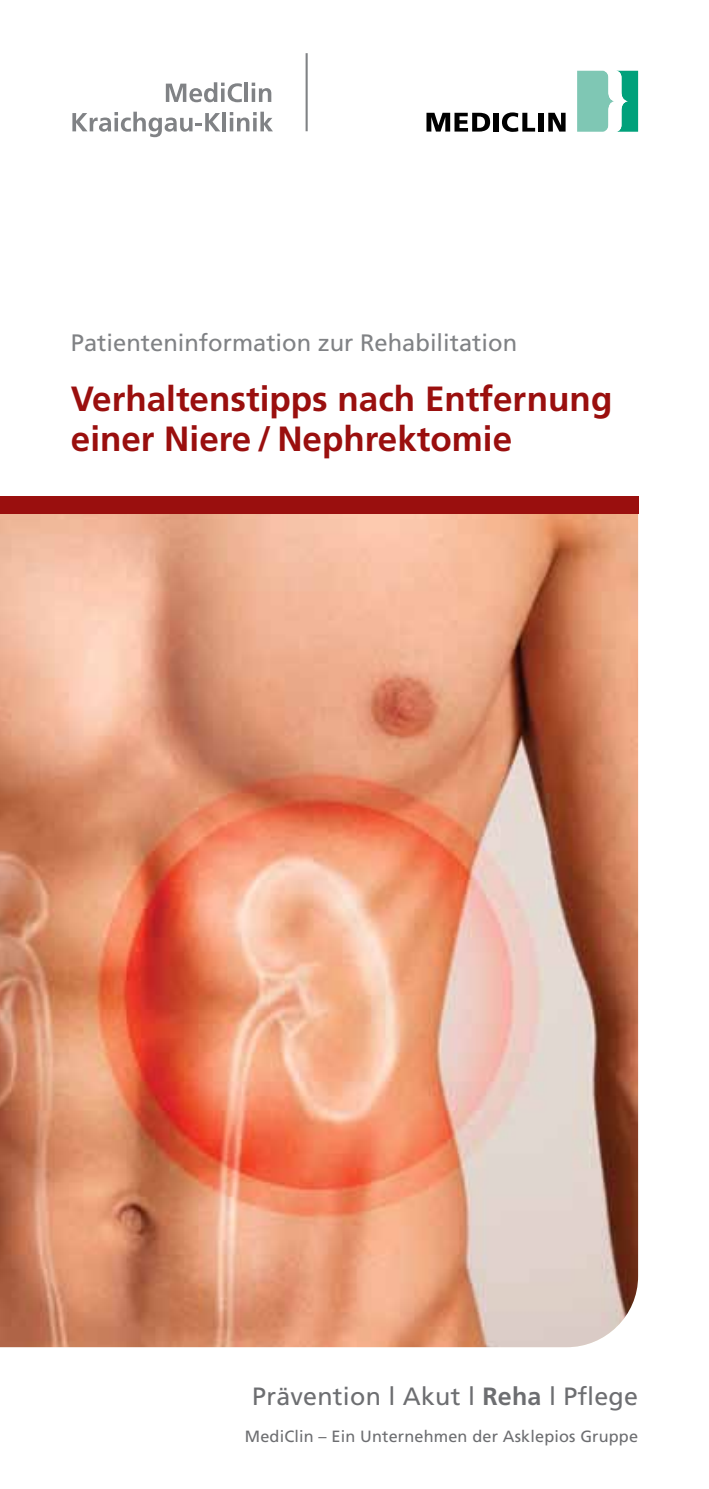
<style>
.page{position:relative;width:709px;height:1489px;background:#fff}
.page>*{position:absolute;margin:0;border:0;box-sizing:border-box;transform-origin:0 0}
.t1{font:700 35px/40px "Frutiger LT";color:#9a0f0e}
.t2{font:25px "Frutiger LT Std";letter-spacing:.01em;color:#6d6e71}
.t3{font:23.75px "Frutiger LT Std";color:#808285}
.t4{font:16.25px "Frutiger LT Std";letter-spacing:.01em;color:#6d6e71}
.s1{font-family:"Frutiger LT";font-weight:700}
</style>
<div class="page">
<img style="left:0;top:514px;width:638px;height:832px">
<div style="left:0;top:496px;width:638px;height:18px;background:#9a0f0e"></div>
<svg style="left:577px;top:71px;width:61px;height:61px"></svg>
<svg style="left:426px;top:113px;width:64px;height:19px"></svg>
<div style="left:493px;top:113px;width:5px;height:19px;background:#000"></div>
<svg style="left:502px;top:112px;width:33px;height:20px"></svg>
<div style="left:538px;top:113px;width:5px;height:19px;background:#000"></div>
<svg style="left:548px;top:113px;width:17px;height:19px"></svg>
<hr style="left:305px;top:53px;width:3px;height:78px;background:#808285">
<svg style="left:166px;top:82px;width:76px;height:20px"></svg>
<hr style="left:244px;top:82px;width:4px;height:20px;background:#808285">
<svg style="left:252px;top:83px;width:19px;height:19px"></svg>
<svg style="left:72px;top:112px;width:148px;height:25px"></svg>
<hr style="left:222px;top:112px;width:4px;height:19px;background:#808285">
<svg style="left:230px;top:112px;width:43px;height:19px"></svg>
<p class="t3" style="left:71px;top:329px;width:448px">Patienteninformation zur Rehabilitation</p>
<p class="t1" style="left:71px;top:379px;width:543px">Verhaltenstipps nach Entfernung einer Niere / Nephrektomie</p>
<p class="t2" style="left:252px;top:1381px;width:387px">Prävention l Akut l <span class="s1">Reha</span> l Pflege</p>
<p class="t4" style="left:245px;top:1426px;width:395px">MediClin – Ein Unternehmen der Asklepios Gruppe</p>
</div>
